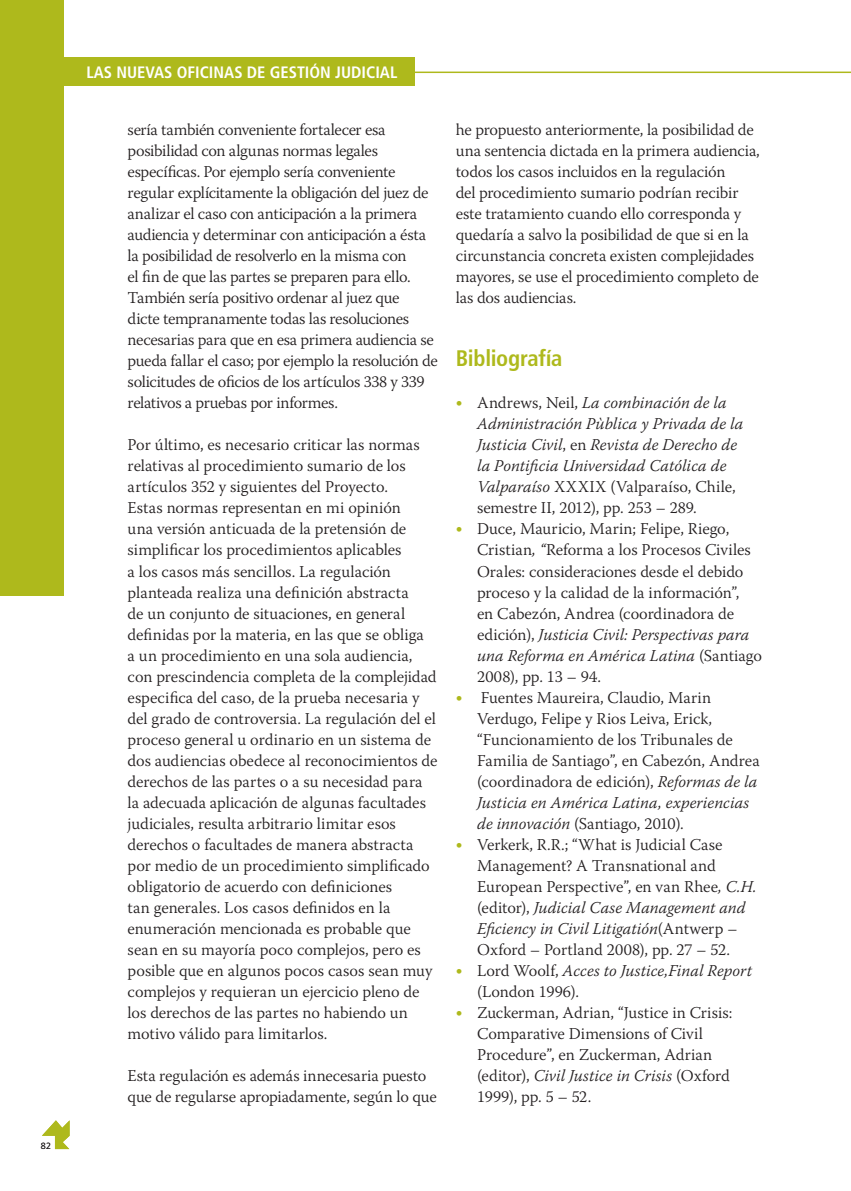
<style>
.page{position:relative;width:851px;height:1191px;background:#fff}
.page>*{position:absolute;margin:0;border:0;box-sizing:border-box;transform-origin:0 0}
.titulo_1{font:700 condensed 22.5px "Frutiger LT Std";letter-spacing:-.015em;color:#aeb91c}
.texto_galera_1er_par{font:300 16.5px/21px "Warnock Pro";letter-spacing:-.01em;color:#231f20}
.t1{font:italic 300 16.5px/21px "Warnock Pro";letter-spacing:.005em;color:#231f20}
.t2{font:700 condensed 16.5px "Frutiger LT Std";color:#fff}
.t3{font:300 9px "Frutiger LT Std";color:#231f20}
.s1{font-family:"Frutiger LT Std";font-weight:700;font-style:normal;font-size:13.5px;color:#aeb91c}
.s2{font-style:normal}
.s3{font-family:"Frutiger LT Std";font-weight:700;font-size:13.5px;color:#aeb91c}
.s4{font-style:italic}
</style>
<div class="page">
<hr style="left:0;top:72px;width:850px;height:1px;background:#aeb91c">
<svg style="left:42px;top:1120px;width:28px;height:29px"></svg>
<div style="left:0;top:0;width:64px;height:595px;background:#aeb91c"></div>
<div style="left:0;top:57px;width:415px;height:29px;background:#aeb91c"></div>
<p class="t3" style="left:41px;top:1140px;width:12px">82</p>
<p class="t2" style="left:86px;top:62px;width:312px">LAS NUEVAS OFICINAS DE GESTIÓN JUDICIAL</p>
<p class="texto_galera_1er_par" style="left:128px;top:119px;width:311px">sería también conveniente fortalecer esa posibilidad con algunas normas legales específicas. Por ejemplo sería conveniente regular explícitamente la obligación del juez de analizar el caso con anticipación a la primera audiencia y determinar con anticipación a ésta la posibilidad de resolverlo en la misma con<br>el fin de que las partes se preparen para ello.<br>También sería positivo ordenar al juez que<br>dicte tempranamente todas las resoluciones necesarias para que en esa primera audiencia se pueda fallar el caso; por ejemplo la resolución de solicitudes de oficios de los artículos 338 y 339 relativos a pruebas por informes.</p>
<p class="texto_galera_1er_par" style="left:128px;top:434px;width:311px">Por último, es necesario criticar las normas relativas al procedimiento sumario de los artículos 352 y siguientes del Proyecto.<br>Estas normas representan en mi opinión<br>una versión anticuada de la pretensión de simplificar los procedimientos aplicables<br>a los casos más sencillos. La regulación planteada realiza una definición abstracta<br>de un conjunto de situaciones, en general definidas por la materia, en las que se obliga<br>a un procedimiento en una sola audiencia, con prescindencia completa de la complejidad especifica del caso, de la prueba necesaria y del grado de controversia. La regulación del el proceso general u ordinario en un sistema de dos audiencias obedece al reconocimientos de derechos de las partes o a su necesidad para la adecuada aplicación de algunas facultades judiciales, resulta arbitrario limitar esos derechos o facultades de manera abstracta por medio de un procedimiento simplificado obligatorio de acuerdo con definiciones<br>tan generales. Los casos definidos en la enumeración mencionada es probable que sean en su mayoría poco complejos, pero es posible que en algunos pocos casos sean muy complejos y requieran un ejercicio pleno de los derechos de las partes no habiendo un motivo válido para limitarlos.</p>
<p class="texto_galera_1er_par" style="left:128px;top:1064px;width:310px">Esta regulación es además innecesaria puesto que de regularse apropiadamente, según lo que</p>
<p class="texto_galera_1er_par" style="left:455px;top:119px;width:305px">he propuesto anteriormente, la posibilidad de una sentencia dictada en la primera audiencia, todos los casos incluidos en la regulación<br>del procedimiento sumario podrían recibir este tratamiento cuando ello corresponda y quedaría a salvo la posibilidad de que si en la circunstancia concreta existen complejidades mayores, se use el procedimiento completo de las dos audiencias.</p>
<p class="titulo_1" style="left:455px;top:345px;width:108px">Bibliografía</p>
<p class="t1" style="left:477px;top:392px;width:268px;text-indent:-21px"><span class="s1">•</span> <span class="s2">Andrews, Neil,</span> La combinación de la Administración Pùblica y Privada de la Justicia Civil<span class="s2">, en</span> Revista de Derecho de la Pontificia Universidad Católica de Valparaíso <span class="s2">XXXIX (Valparaíso, Chile, semestre II, 2012), pp. 253 – 289.</span></p>
<p class="texto_galera_1er_par" style="left:477px;top:518px;width:286px;text-indent:-21px"><span class="s3">•</span> Duce, Mauricio, Marin; Felipe, Riego, Cristian<span class="s4">, “</span>Reforma a los Procesos Civiles Orales: consideraciones desde el debido proceso y la calidad de la información”,<br>en Cabezón, Andrea (coordinadora de edición), <span class="s4">Justicia Civil: Perspectivas para una Reforma en América Latina</span> (Santiago 2008), pp. 13 – 94.</p>
<p class="texto_galera_1er_par" style="left:477px;top:686px;width:284px;text-indent:-21px"><span class="s3">•</span> Fuentes Maureira, Claudio, Marin Verdugo, Felipe y Rios Leiva, Erick, “Funcionamiento de los Tribunales de Familia de Santiago”, en Cabezón, Andrea (coordinadora de edición), <span class="s4">Reformas de la Justicia en América Latina, experiencias de innovación</span> (Santiago, 2010).</p>
<p class="texto_galera_1er_par" style="left:477px;top:833px;width:281px;text-indent:-21px"><span class="s3">•</span> Verkerk, R.R.; “What is Judicial Case Management? A Transnational and European Perspective”, en van Rhee<span class="s4">, C.H. </span>(editor), <span class="s4">Judicial Case Management and Eficiency in Civil Litigatión</span>(Antwerp – Oxford – Portland 2008), pp. 27 – 52.</p>
<p class="t1" style="left:477px;top:959px;width:276px;text-indent:-21px"><span class="s1">•</span> <span class="s2">Lord Woolf,</span> Acces to Justice,Final Report <span class="s2">(London 1996).</span></p>
<p class="texto_galera_1er_par" style="left:477px;top:1001px;width:257px;text-indent:-21px"><span class="s3">•</span> Zuckerman, Adrian, “Justice in Crisis:<br>Comparative Dimensions of Civil Procedure”, en Zuckerman, Adrian (editor), <span class="s4">Civil Justice in Crisis</span> (Oxford 1999), pp. 5 – 52.</p>
</div>
